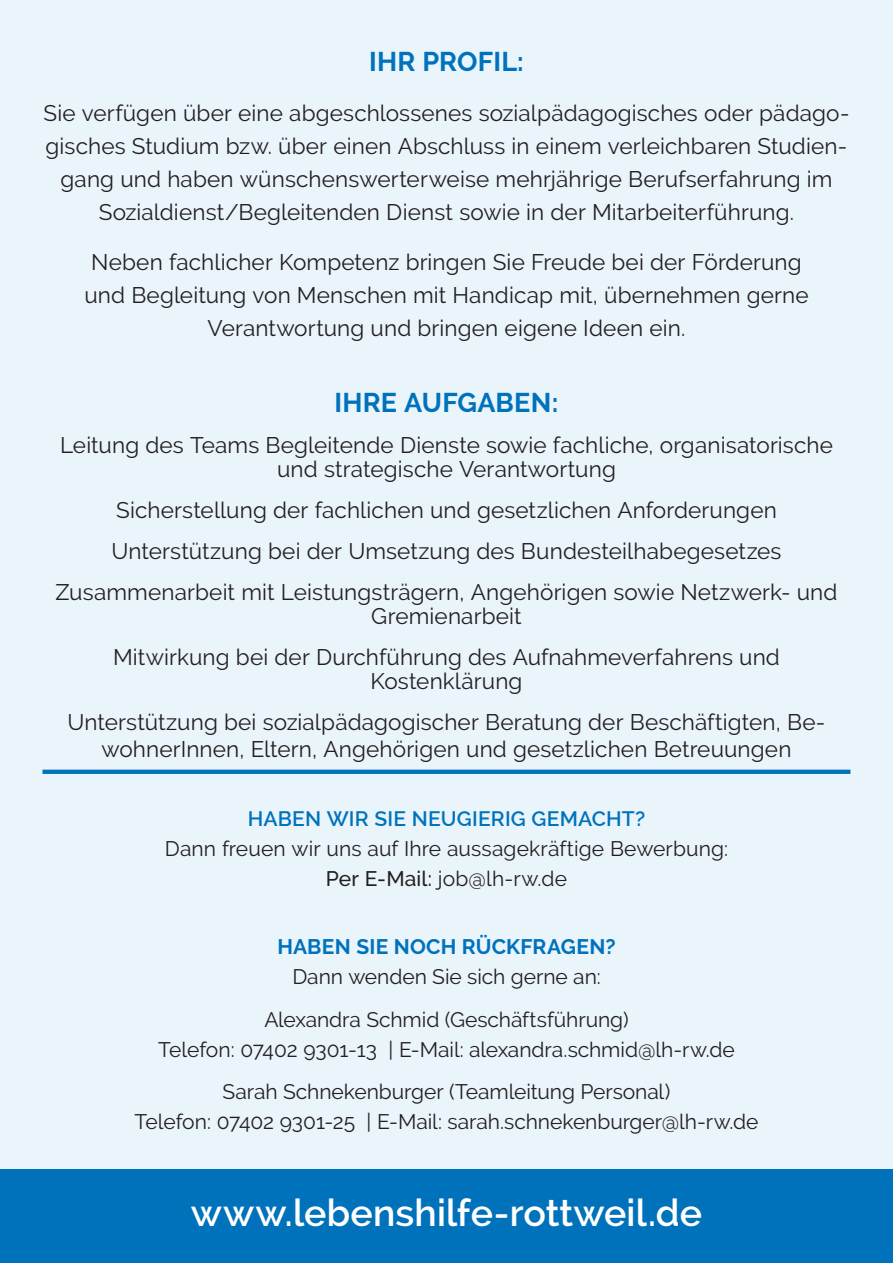
<style>
.page{position:relative;width:893px;height:1263px;background:#fff}
.page>*{position:absolute;margin:0;border:0;box-sizing:border-box;transform-origin:0 0}
.t1{font:600 37.5px "Raleway";letter-spacing:.005em;color:#fff}
.t2{font:700 27px "Raleway";letter-spacing:.01em;color:#0072bc}
.t3{font:22.5px/33px "Raleway";letter-spacing:.005em;color:#231f20;text-align:center}
.t4{font:21px/30px "Raleway";letter-spacing:-.005em;color:#231f20;text-align:center}
.s1{font-weight:600;color:#0072bc}
.s2{font-weight:500}
.s3{font-weight:700;color:#0072bc}
</style>
<div class="page">
<div style="left:0;top:0;width:893px;height:1169px;background:#e9f4fb"></div>
<div style="left:0;top:1169px;width:893px;height:94px;background:#0072bc"></div>
<hr style="left:43px;top:770px;width:807px;height:4px;background:#0072bc">
<p class="t2" style="left:369px;top:46px;width:156px">IHR PROFIL:</p>
<p class="t3" style="left:43px;top:96px;width:807px">Sie verfügen über eine abgeschlossenes sozialpädagogisches oder pädago&shy;gisches Studium bzw. über einen Abschluss in einem verleichbaren Studien&shy;gang und haben wünschenswerterweise mehrjährige Berufserfahrung im Sozialdienst/Begleitenden Dienst sowie in der Mitarbeiterführung.</p>
<p class="t3" style="left:84px;top:245px;width:726px">Neben fachlicher Kompetenz bringen Sie Freude bei der Förderung und Begleitung von Menschen mit Handicap mit, übernehmen gerne<br>Verantwortung und bringen eigene Ideen ein.</p>
<p class="t2" style="left:334px;top:387px;width:226px">IHRE AUFGABEN:</p>
<p class="t3" style="left:60px;top:433px;width:774px;line-height:24px">Leitung des Teams Begleitende Dienste sowie fachliche, organisatorische und strategische Verantwortung</p>
<p class="t3" style="left:116px;top:493px;width:662px">Sicherstellung der fachlichen und gesetzlichen Anforderungen</p>
<p class="t3" style="left:112px;top:534px;width:671px">Unterstützung bei der Umsetzung des Bundesteilhabegesetzes</p>
<p class="t3" style="left:55px;top:580px;width:784px;line-height:24px">Zusammenarbeit mit Leistungsträgern, Angehörigen sowie Netzwerk- und<br>Gremienarbeit</p>
<p class="t3" style="left:113px;top:645px;width:668px;line-height:24px">Mitwirkung bei der Durchführung des Aufnahmeverfahrens und<br>Kostenklärung</p>
<p class="t3" style="left:68px;top:708px;width:759px;line-height:27px">Unterstützung bei sozialpädagogischer Beratung der Beschäftigten, Be&shy;wohnerInnen, Eltern, Angehörigen und gesetzlichen Betreuungen</p>
<p class="t4" style="left:165px;top:803px;width:565px"><span class="s1">HABEN WIR SIE NEUGIERIG GEMACHT?<br></span>Dann freuen wir uns auf Ihre aussagekräftige Bewerbung:<br><span class="s2">Per E-Mail:</span> job@lh-rw.de</p>
<p class="t4" style="left:277px;top:931px;width:340px"><span class="s3">HABEN SIE NOCH RÜCKFRAGEN?<br></span>Dann wenden Sie sich gerne an:</p>
<p class="t4" style="left:158px;top:1004px;width:578px">Alexandra Schmid (Geschäftsführung)<br>Telefon: 07402 9301-13 | E-Mail: alexandra.schmid@lh-rw.de</p>
<p class="t4" style="left:134px;top:1077px;width:626px">Sarah Schnekenburger (Teamleitung Personal)<br>Telefon: 07402 9301-25 | E-Mail: sarah.schnekenburger@lh-rw.de</p>
<p class="t1" style="left:191px;top:1191px;width:513px">www.lebenshilfe-rottweil.de</p>
</div>
